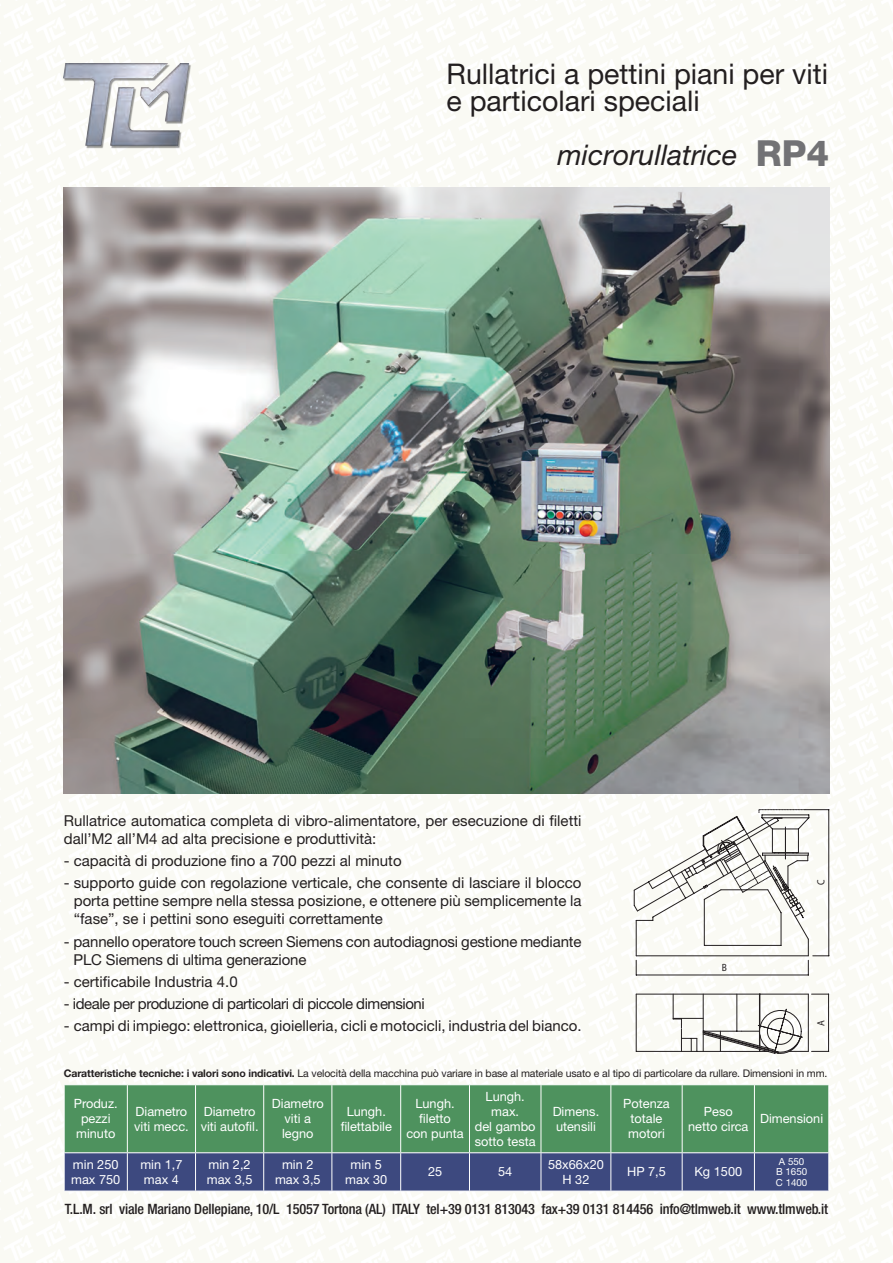
<style>
.page{position:relative;width:893px;height:1263px;background:#fafaf4}
.page>*{position:absolute;margin:0;border:0;box-sizing:border-box;transform-origin:0 0}
.t1{font:28.5px/27px "Helvetica Neue LT Std";color:#231f20}
.t2{font:italic 28.5px "Helvetica Neue LT Std";color:#231f20}
.t3{font:15px/18px "Helvetica Neue LT Std";color:#231f20}
.t4{font:15px "Helvetica Neue LT Std";letter-spacing:-.03em;color:#231f20}
.t5{font:500 condensed 14.25px "Helvetica Neue LT Std";letter-spacing:-.01em;color:#231f20}
.t6{font:12.75px/15px "Helvetica Neue LT Std";color:#fff;text-align:center}
.t7{font:10.5px "Helvetica Neue LT Std";letter-spacing:-.01em;color:#231f20}
.t8{font:10.5px "Myriad Pro";color:#231f20;scale:.9 1}
.t9{font:9.75px/10.5px "Helvetica Neue LT Std";color:#fff;text-align:center}
.s1{font-weight:800;font-style:normal;font-size:36px;color:#727275}
.s2{font-weight:700}
</style>
<div class="page">
<img style="left:64px;top:64px;width:127px;height:85px">
<div style="left:65px;top:1085px;width:763px;height:67px;background:#4e925e"></div>
<div style="left:65px;top:1153px;width:763px;height:38px;background:#3d497f"></div>
<hr style="left:64px;top:1084px;width:63px;height:1px;background:#fff">
<hr style="left:64px;top:1085px;width:1px;height:67px;background:#fff">
<hr style="left:127px;top:1084px;width:69px;height:1px;background:#fff">
<hr style="left:127px;top:1085px;width:1px;height:67px;background:#fff">
<hr style="left:196px;top:1084px;width:68px;height:1px;background:#fff">
<hr style="left:195px;top:1085px;width:1px;height:67px;background:#fff">
<hr style="left:264px;top:1084px;width:68px;height:1px;background:#fff">
<hr style="left:263px;top:1085px;width:1px;height:67px;background:#fff">
<hr style="left:332px;top:1084px;width:69px;height:1px;background:#fff">
<hr style="left:331px;top:1085px;width:1px;height:67px;background:#fff">
<hr style="left:401px;top:1084px;width:68px;height:1px;background:#fff">
<hr style="left:400px;top:1085px;width:1px;height:67px;background:#fff">
<hr style="left:469px;top:1084px;width:72px;height:1px;background:#fff">
<hr style="left:469px;top:1085px;width:1px;height:67px;background:#fff">
<hr style="left:541px;top:1084px;width:70px;height:1px;background:#fff">
<hr style="left:541px;top:1085px;width:1px;height:67px;background:#fff">
<hr style="left:611px;top:1084px;width:71px;height:1px;background:#fff">
<hr style="left:610px;top:1085px;width:1px;height:67px;background:#fff">
<hr style="left:682px;top:1084px;width:72px;height:1px;background:#fff">
<hr style="left:682px;top:1085px;width:1px;height:67px;background:#fff">
<hr style="left:754px;top:1084px;width:75px;height:1px;background:#fff">
<hr style="left:754px;top:1085px;width:1px;height:67px;background:#fff">
<hr style="left:828px;top:1085px;width:1px;height:67px;background:#fff">
<hr style="left:64px;top:1152px;width:63px;height:1px;background:#fff">
<hr style="left:64px;top:1153px;width:1px;height:38px;background:#fff">
<hr style="left:127px;top:1152px;width:69px;height:1px;background:#fff">
<hr style="left:127px;top:1153px;width:1px;height:38px;background:#fff">
<hr style="left:196px;top:1152px;width:68px;height:1px;background:#fff">
<hr style="left:195px;top:1153px;width:1px;height:38px;background:#fff">
<hr style="left:264px;top:1152px;width:68px;height:1px;background:#fff">
<hr style="left:263px;top:1153px;width:1px;height:38px;background:#fff">
<hr style="left:332px;top:1152px;width:69px;height:1px;background:#fff">
<hr style="left:331px;top:1153px;width:1px;height:38px;background:#fff">
<hr style="left:401px;top:1152px;width:68px;height:1px;background:#fff">
<hr style="left:400px;top:1153px;width:1px;height:38px;background:#fff">
<hr style="left:469px;top:1152px;width:72px;height:1px;background:#fff">
<hr style="left:469px;top:1153px;width:1px;height:38px;background:#fff">
<hr style="left:541px;top:1152px;width:70px;height:1px;background:#fff">
<hr style="left:541px;top:1153px;width:1px;height:38px;background:#fff">
<hr style="left:611px;top:1152px;width:71px;height:1px;background:#fff">
<hr style="left:610px;top:1153px;width:1px;height:38px;background:#fff">
<hr style="left:682px;top:1152px;width:72px;height:1px;background:#fff">
<hr style="left:682px;top:1153px;width:1px;height:38px;background:#fff">
<hr style="left:754px;top:1152px;width:75px;height:1px;background:#fff">
<hr style="left:754px;top:1153px;width:1px;height:38px;background:#fff">
<hr style="left:828px;top:1153px;width:1px;height:38px;background:#fff">
<hr style="left:64px;top:1191px;width:63px;height:1px;background:#fff">
<hr style="left:127px;top:1191px;width:69px;height:1px;background:#fff">
<hr style="left:196px;top:1191px;width:68px;height:1px;background:#fff">
<hr style="left:264px;top:1191px;width:68px;height:1px;background:#fff">
<hr style="left:332px;top:1191px;width:69px;height:1px;background:#fff">
<hr style="left:401px;top:1191px;width:68px;height:1px;background:#fff">
<hr style="left:469px;top:1191px;width:72px;height:1px;background:#fff">
<hr style="left:541px;top:1191px;width:70px;height:1px;background:#fff">
<hr style="left:611px;top:1191px;width:71px;height:1px;background:#fff">
<hr style="left:682px;top:1191px;width:72px;height:1px;background:#fff">
<hr style="left:754px;top:1191px;width:75px;height:1px;background:#fff">
<img style="left:64px;top:187px;width:765px;height:607px">
<svg style="left:634px;top:809px;width:195px;height:245px"></svg>
<h1 class="t1" style="left:446px;top:60px;width:383px">Rullatrici a pettini piani per viti e particolari speciali</h1>
<h1 class="t2" style="left:558px;top:138px;width:273px">microrullatrice <span class="s1">RP4</span></h1>
<p class="t3" style="left:64px;top:811px;width:519px">Rullatrice automatica completa di vibro-alimentatore, per esecuzione di filetti dall’M2 all’M4 ad alta precisione e produttività:</p>
<p class="t3" style="left:64px;top:851px;width:339px">- capacità di produzione fino a 700 pezzi al minuto</p>
<p class="t3" style="left:74px;top:874px;width:509px;text-align:justify;text-indent:-10px">- supporto guide con regolazione verticale, che consente di lasciare il blocco porta pettine sempre nella stessa posizione, e ottenere più semplicemente la “fase”, se i pettini sono eseguiti correttamente</p>
<p class="t3" style="left:73px;top:932px;width:510px;text-indent:-10px">- pannello operatore touch screen Siemens con autodiagnosi gestione mediante<br>PLC Siemens di ultima generazione</p>
<p class="t3" style="left:64px;top:972px;width:175px">- certificabile Industria 4.0</p>
<p class="t4" style="left:64px;top:995px;width:362px">- ideale per produzione di particolari di piccole dimensioni</p>
<p class="t3" style="left:64px;top:1017px;width:519px">- campi di impiego: elettronica, gioielleria, cicli e motocicli, industria del bianco.</p>
<p class="t8" style="left:814px;top:1026px;width:8px;rotate:-90deg">A</p>
<p class="t8" style="left:814px;top:885px;width:8px;rotate:-90deg">C</p>
<p class="t8" style="left:722px;top:961px;width:7px">B</p>
<p class="t7" style="left:64px;top:1067px;width:765px"><span class="s2">Caratteristiche tecniche: i valori sono indicativi.</span> La velocità della macchina può variare in base al materiale usato e al tipo di particolare da rullare. Dimensioni in mm.</p>
<p class="t6" style="left:74px;top:1096px;width:45px">Produz. pezzi minuto</p>
<p class="t6" style="left:134px;top:1103px;width:56px;text-align:left">Diametro viti mecc.</p>
<p class="t6" style="left:201px;top:1103px;width:59px;text-align:left">Diametro viti autofil.</p>
<p class="t6" style="left:272px;top:1096px;width:53px">Diametro viti a legno</p>
<p class="t6" style="left:341px;top:1103px;width:53px">Lungh. filettabile</p>
<p class="t6" style="left:406px;top:1096px;width:59px">Lungh. filetto<br>con punta</p>
<p class="t6" style="left:475px;top:1088px;width:62px">Lungh. max.<br>del gambo sotto testa</p>
<p class="t6" style="left:553px;top:1103px;width:48px;text-align:left">Dimens. utensili</p>
<p class="t6" style="left:623px;top:1096px;width:48px">Potenza totale motori</p>
<p class="t6" style="left:688px;top:1103px;width:62px">Peso netto circa</p>
<p class="t6" style="left:760px;top:1111px;width:65px">Dimensioni</p>
<p class="t6" style="left:71px;top:1157px;width:51px;text-align:left">min 250 max 750</p>
<p class="t6" style="left:140px;top:1157px;width:44px;text-align:left">min 1,7 max 4</p>
<p class="t6" style="left:207px;top:1157px;width:47px;text-align:left">min 2,2 max 3,5</p>
<p class="t6" style="left:275px;top:1157px;width:47px">min 2 max 3,5</p>
<p class="t6" style="left:345px;top:1157px;width:44px">min 5 max 30</p>
<p class="t6" style="left:428px;top:1164px;width:16px">25</p>
<p class="t6" style="left:498px;top:1164px;width:16px">54</p>
<p class="t6" style="left:548px;top:1157px;width:57px">58x66x20<br>H 32</p>
<p class="t6" style="left:627px;top:1164px;width:40px">HP 7,5</p>
<p class="t6" style="left:694px;top:1164px;width:49px">Kg 1500</p>
<p class="t9" style="left:776px;top:1156px;width:33px">A 550<br>B 1650<br>C 1400</p>
<p class="t5" style="left:65px;top:1200px;width:765px">T.L.M. srl viale Mariano Dellepiane, 10/L 15057 Tortona (AL) ITALY tel+39 0131 813043 fax+39 0131 814456 info@tlmweb.it www.tlmweb.it</p>
</div>
